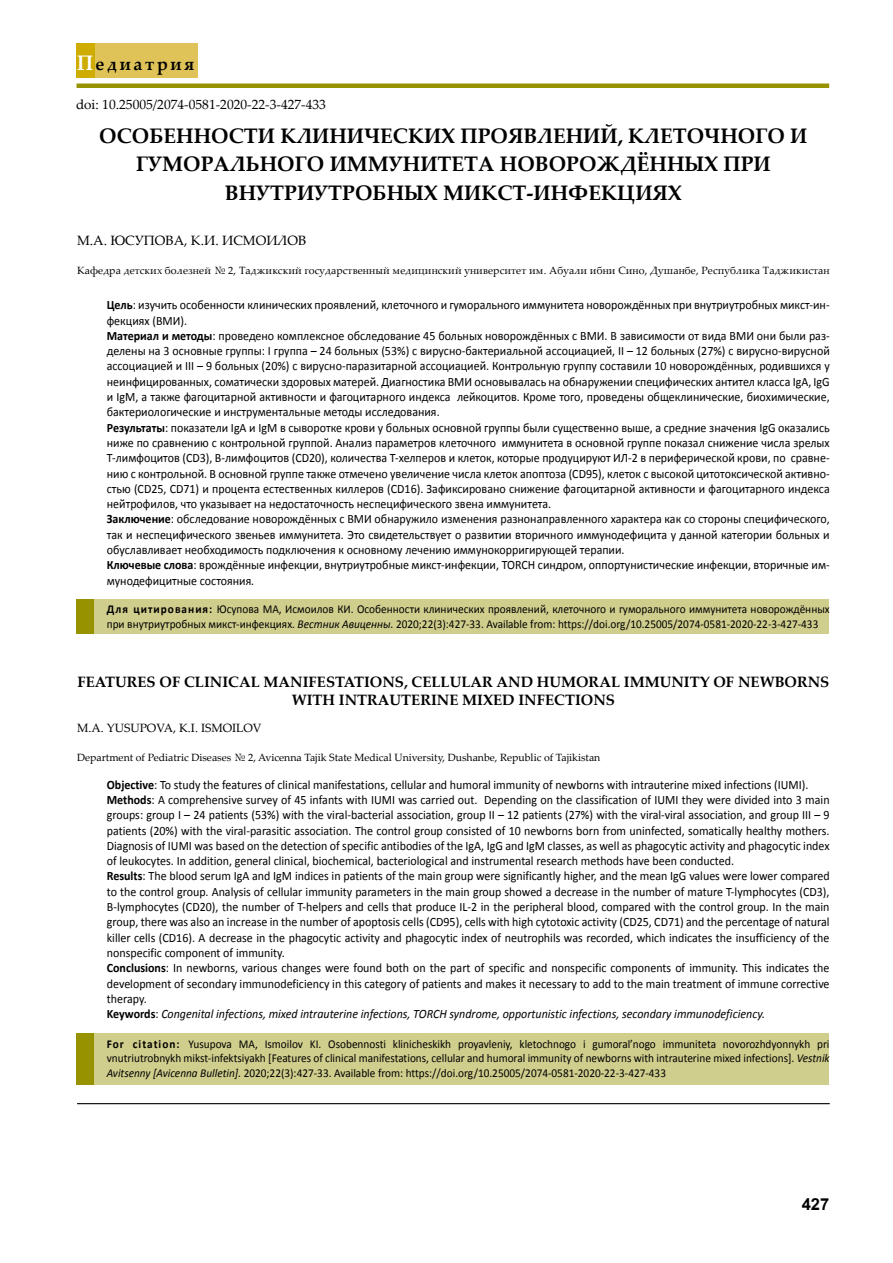
<style>
.page{position:relative;width:893px;height:1263px;background:#fff}
.page>*{position:absolute;margin:0;border:0;box-sizing:border-box;transform-origin:0 0}
.t1{font:700 21px/28.5px "Palatino Linotype";color:#000;text-align:center}
.t2{font:700 18px "Palatino Linotype";letter-spacing:.16em;color:#000;scale:.93 1}
.t3{font:700 16.5px "Arial Tj";color:#000}
.t4{font:700 15px/18px "Palatino Linotype";color:#000;text-align:center}
.t5{font:13.5px "Palatino Linotype";color:#000}
.t6{font:12.75px/15.3px "Calibri Tj";color:#000;scale:.94 1}
.t7{font:12px/14.4px "Calibri Tj";color:#000;scale:.94 1}
.t8{font:12px "Palatino Linotype";color:#000}
.t9{font:10.5px "Palatino Linotype";letter-spacing:.01em;color:#000}
.s1{font-size:21px;color:#fff}
.s2{font-family:"Calibri Bold Tj"}
.s3{font-style:italic}
</style>
<div class="page">
<div style="left:77px;top:83px;width:752px;height:5px;background:#979200"></div>
<div style="left:76px;top:1033px;width:753px;height:52px;background:#d0ce8d"></div>
<div style="left:76px;top:1033px;width:17px;height:52px;background:#979200"></div>
<div style="left:76px;top:599px;width:753px;height:35px;background:#d0ce8d"></div>
<div style="left:76px;top:599px;width:17px;height:35px;background:#979200"></div>
<div style="left:76px;top:44px;width:121px;height:34px;background:#dfc358"></div>
<div style="left:76px;top:44px;width:18px;height:34px;background:#cfad00"></div>
<hr style="left:77px;top:1103px;width:753px;height:1px;background:#000">
<h2 class="t2" style="left:77px;top:51px;width:128px"><span class="s1">П</span>едиатрия</h2>
<p class="t5" style="left:76px;top:95px;width:251px">doi: 10.25005/2074-0581-2020-22-3-427-433</p>
<h1 class="t1" style="left:99px;top:121px;width:710px">ОСОБЕННОСТИ КЛИНИЧЕСКИХ ПРОЯВЛЕНИЙ, КЛЕТОЧНОГО И<br>ГУМОРАЛЬНОГО ИММУНИТЕТА НОВОРОЖДЁННЫХ ПРИ<br>ВНУТРИУТРОБНЫХ МИКСТ-ИНФЕКЦИЯХ</h1>
<p class="t5" style="left:77px;top:230px;width:231px">М.А. Юсупова, К.И. Исмоилов</p>
<p class="t9" style="left:77px;top:262px;width:754px">Кафедра детских болезней № 2, Таджикский государственный медицинский университет им. Абуали ибни Сино, Душанбе, Республика Таджикистан</p>
<p class="t6" style="left:107px;top:297px;width:771px"><span class="s2">Цель</span>: изучить особенности клинических проявлений, клеточного и гуморального иммунитета новорождённых при внутриутробных микст-ин&shy;фекциях (ВМИ).<br><span class="s2">Материал и методы</span>: проведено комплексное обследование 45 больных новорождённых с ВМИ. В зависимости от вида ВМИ они были раз&shy;делены на 3 основные группы: I группа – 24 больных (53%) с вирусно-бактериальной ассоциацией, II – 12 больных (27%) с вирусно-вирусной ассоциацией и III – 9 больных (20%) с вирусно-паразитарной ассоциацией. Контрольную группу составили 10 новорождённых, родившихся у неинфицированных, соматически здоровых матерей. Диагностика ВМИ основывалась на обнаружении специфических антител класса IgA, IgG и IgM, а также фагоцитарной активности и фагоцитарного индекса лейкоцитов. Кроме того, проведены общеклинические, биохимические, бактериологические и инструментальные методы исследования.<br><span class="s2">Результаты</span>: показатели IgA и IgM в сыворотке крови у больных основной группы были существенно выше, а средние значения IgG оказались ниже по сравнению с контрольной группой. Анализ параметров клеточного иммунитета в основной группе показал снижение числа зрелых Т-лимфоцитов (CD3), В-лимфоцитов (CD20), количества Т-хелперов и клеток, которые продуцируют ИЛ-2 в периферической крови, по сравне&shy;нию с контрольной. В основной группе также отмечено увеличение числа клеток апоптоза (CD95), клеток с высокой цитотоксической активно&shy;стью (CD25, CD71) и процента естественных киллеров (CD16). Зафиксировано снижение фагоцитарной активности и фагоцитарного индекса нейтрофилов, что указывает на недостаточность неспецифического звена иммунитета.<br><span class="s2">Заключение</span>: обследование новорождённых с ВМИ обнаружило изменения разнонаправленного характера как со стороны специфического, так и неспецифического звеньев иммунитета. Это свидетельствует о развитии вторичного иммунодефицита у данной категории больных и обуславливает необходимость подключения к основному лечению иммунокорригирующей терапии.<br><span class="s2">Ключевые слова</span>: врождённые инфекции, внутриутробные микст-инфекции, TORCH синдром, оппортунистические инфекции, вторичные им&shy;мунодефицитные состояния<span class="s3">.</span></p>
<p class="t7" style="left:107px;top:602px;width:771px"><span class="s2">Для цитирования:</span> Юсупова МА, Исмоилов КИ. Особенности клинических проявлений, клеточного и гуморального иммунитета новорождённых при внутриутробных микст-инфекциях. <span class="s3">Вестник Авиценны.</span> 2020;22(3):427-33. Available from: https://doi.org/10.25005/2074-0581-2020-22-3-427-433</p>
<p class="t4" style="left:77px;top:672px;width:754px">FEATURES OF CLINICAL MANIFESTATIONS, CELLULAR AND HUMORAL IMMUNITY OF NEWBORNS<br>WITH INTRAUTERINE MIXED INFECTIONS</p>
<p class="t8" style="left:77px;top:719px;width:186px">M.A. Yusupova, K.I. Ismoilov</p>
<p class="t9" style="left:77px;top:750px;width:525px">Department of Pediatric Diseases № 2, Avicenna Tajik State Medical University, Dushanbe, Republic of Tajikistan</p>
<p class="t6" style="left:107px;top:776px;width:770px"><span class="s2">Objective</span>: To study the features of clinical manifestations, cellular and humoral immunity of newborns with intrauterine mixed infections (IUMI).<br><span class="s2">Methods</span>: A comprehensive survey of 45 infants with IUMI was carried out. Depending on the classification of IUMI they were divided into 3 main groups: group I – 24 patients (53%) with the viral-bacterial association, group II – 12 patients (27%) with the viral-viral association, and group III – 9 patients (20%) with the viral-parasitic association. The control group consisted of 10 newborns born from uninfected, somatically healthy mothers.<br>Diagnosis of IUMI was based on the detection of specific antibodies of the IgA, IgG and IgM classes, as well as phagocytic activity and phagocytic index of leukocytes. In addition, general clinical, biochemical, bacteriological and instrumental research methods have been conducted.<br><span class="s2">Results</span>: The blood serum IgA and IgM indices in patients of the main group were significantly higher, and the mean IgG values were lower compared to the control group. Analysis of cellular immunity parameters in the main group showed a decrease in the number of mature T-lymphocytes (CD3), B-lymphocytes (CD20), the number of T-helpers and cells that produce IL-2 in the peripheral blood, compared with the control group. In the main group, there was also an increase in the number of apoptosis cells (CD95), cells with high cytotoxic activity (CD25, CD71) and the percentage of natural killer cells (CD16). A decrease in the phagocytic activity and phagocytic index of neutrophils was recorded, which indicates the insufficiency of the nonspecific component of immunity.<br><span class="s2">Conclusions</span>: In newborns, various changes were found both on the part of specific and nonspecific components of immunity. This indicates the development of secondary immunodeficiency in this category of patients and makes it necessary to add to the main treatment of immune corrective therapy.<br><span class="s2">Keywords</span>: <span class="s3">Congenital infections, mixed intrauterine infections, TORCH syndrome, opportunistic infections, secondary immunodeficiency.</span></p>
<p class="t7" style="left:107px;top:1036px;width:770px;text-align:justify"><span class="s2">For citation:</span> Yusupova MA, Ismoilov KI. Osobennosti klinicheskikh proyavleniy, kletochnogo i gumoral’nogo immuniteta novorozhdyonnykh pri vnutriutrobnykh mikst-infektsiyakh [Features of clinical manifestations, cellular and humoral immunity of newborns with intrauterine mixed infections]. <span class="s3">Vestnik Avitsenny [Avicenna Bulletin].</span> 2020;22(3):427-33. Available from: https://doi.org/10.25005/2074-0581-2020-22-3-427-433</p>
<p class="t3" style="left:802px;top:1195px;width:29px">427</p>
</div>
